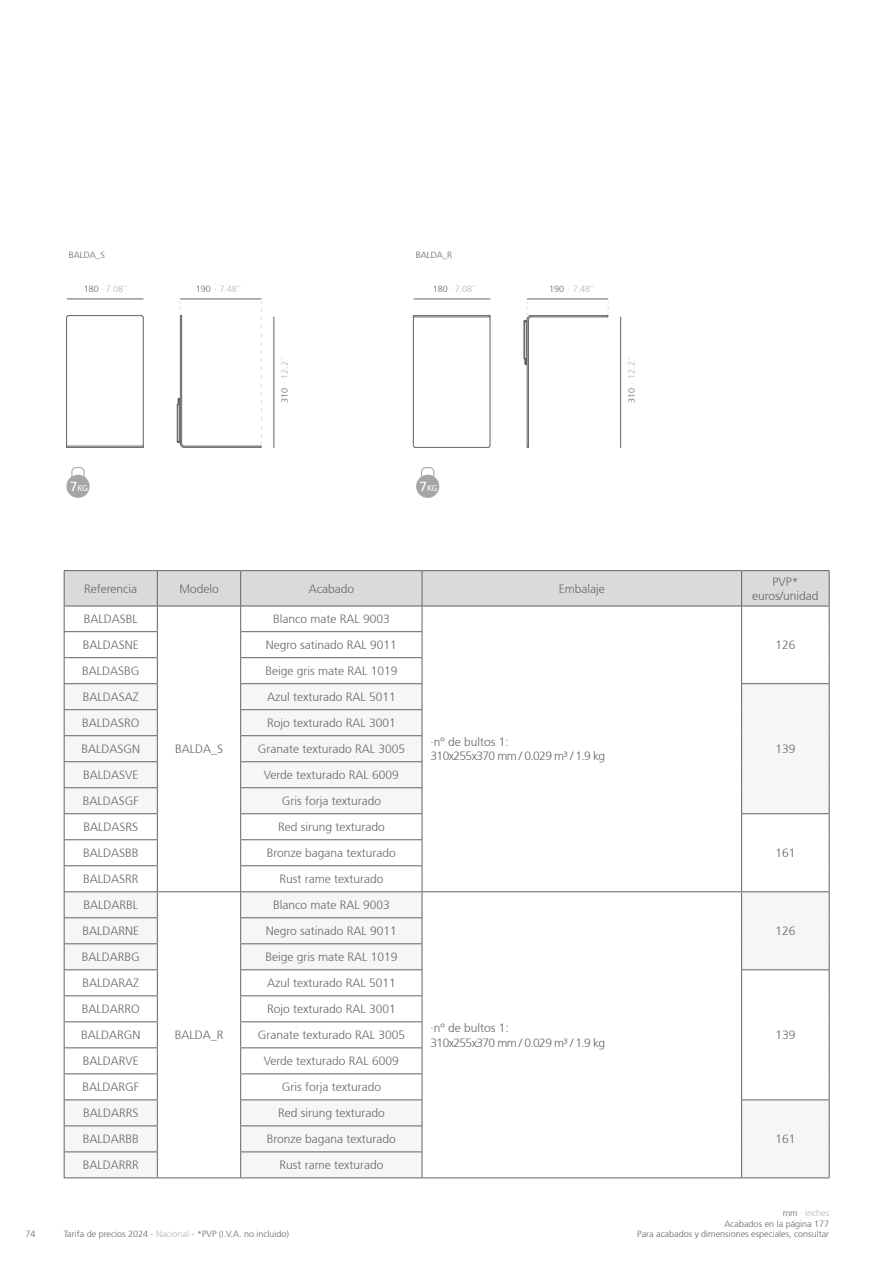
<style>
.page{position:relative;width:893px;height:1263px;background:#fff}
.page>*{position:absolute;margin:0;border:0;box-sizing:border-box;transform-origin:0 0}
.t1{font:300 12px/14.4px "Frutiger 45";color:#646363;text-align:center}
.t2{font:300 12px/14.4px "Frutiger 45";letter-spacing:-.05em;color:#646363}
.t3{font:300 9px/10.8px "Frutiger 45";color:#646363;text-align:right}
.t4{font:300 9px "Frutiger 45";color:#b3b2b2}
.t5{font:9px "Myriad Pro";color:#fff}
.s1{color:#646363}
.s2{color:#b3b2b2}
</style>
<div class="page">
<svg style="left:64px;top:571px;width:766px;height:606px"></svg>
<hr style="left:64px;top:1177px;width:93px;height:1px;background:#646363">
<hr style="left:157px;top:1177px;width:84px;height:1px;background:#646363">
<hr style="left:241px;top:1177px;width:181px;height:1px;background:#646363">
<hr style="left:422px;top:1177px;width:320px;height:1px;background:#646363">
<hr style="left:742px;top:1177px;width:87px;height:1px;background:#646363">
<hr style="left:64px;top:570px;width:93px;height:1px;background:#646363">
<hr style="left:64px;top:571px;width:1px;height:35px;background:#646363">
<hr style="left:157px;top:570px;width:84px;height:1px;background:#646363">
<hr style="left:157px;top:571px;width:1px;height:35px;background:#646363">
<hr style="left:241px;top:570px;width:181px;height:1px;background:#646363">
<hr style="left:240px;top:571px;width:1px;height:35px;background:#646363">
<hr style="left:422px;top:570px;width:320px;height:1px;background:#646363">
<hr style="left:422px;top:571px;width:1px;height:35px;background:#646363">
<hr style="left:742px;top:570px;width:87px;height:1px;background:#646363">
<hr style="left:741px;top:571px;width:1px;height:35px;background:#646363">
<hr style="left:829px;top:571px;width:1px;height:35px;background:#646363">
<hr style="left:64px;top:606px;width:93px;height:1px;background:#646363">
<hr style="left:157px;top:606px;width:84px;height:1px;background:#646363">
<hr style="left:241px;top:606px;width:181px;height:1px;background:#646363">
<hr style="left:422px;top:606px;width:320px;height:1px;background:#646363">
<hr style="left:742px;top:606px;width:87px;height:1px;background:#646363">
<hr style="left:273px;top:317px;width:1px;height:131px;background:#646363">
<hr style="left:180px;top:299px;width:81px;height:1px;background:#646363">
<hr style="left:67px;top:299px;width:77px;height:1px;background:#646363">
<svg style="left:66px;top:444px;width:78px;height:4px"></svg>
<hr style="left:68px;top:315px;width:74px;height:1px;background:#646363">
<hr style="left:66px;top:317px;width:1px;height:127px;background:#646363">
<hr style="left:143px;top:317px;width:1px;height:127px;background:#646363">
<svg style="left:177px;top:301px;width:85px;height:147px"></svg>
<hr style="left:620px;top:317px;width:1px;height:131px;background:#646363">
<hr style="left:527px;top:299px;width:81px;height:1px;background:#646363">
<hr style="left:414px;top:299px;width:76px;height:1px;background:#646363">
<svg style="left:413px;top:315px;width:78px;height:4px"></svg>
<hr style="left:415px;top:447px;width:73px;height:1px;background:#646363">
<hr style="left:490px;top:319px;width:1px;height:127px;background:#646363">
<hr style="left:413px;top:319px;width:1px;height:127px;background:#646363">
<svg style="left:523px;top:301px;width:86px;height:147px"></svg>
<div style="left:71px;top:467px;width:14px;height:19px;border:1px solid #a6a6a6;border-radius:4px"></div>
<div style="left:66px;top:475px;width:24px;height:23px;background:#a6a6a6;border-radius:50%"></div>
<svg style="left:70px;top:482px;width:6px;height:9px"></svg>
<div style="left:421px;top:467px;width:13px;height:19px;border:1px solid #a6a6a6;border-radius:4px"></div>
<div style="left:416px;top:475px;width:23px;height:23px;background:#a6a6a6;border-radius:50%"></div>
<svg style="left:420px;top:482px;width:6px;height:9px"></svg>
<p class="t3" style="left:69px;top:249px;width:38px">BALDA_S</p>
<p class="t3" style="left:416px;top:249px;width:38px">BALDA_R</p>
<p class="t4" style="left:84px;top:284px;width:45px"><span class="s1">180</span> · 7.08´´</p>
<p class="t4" style="left:433px;top:284px;width:45px"><span class="s1">180</span> · 7.08´´</p>
<p class="t4" style="left:549px;top:284px;width:47px"><span class="s1">190</span> · 7.48´´</p>
<p class="t4" style="left:196px;top:284px;width:47px"><span class="s1">190</span> · 7.48´´</p>
<p class="t4" style="left:280px;top:403px;width:47px;rotate:-90deg"><span class="s1">310</span> · 12.2´´</p>
<p class="t5" style="left:77px;top:482px;width:12px">KG</p>
<p class="t5" style="left:427px;top:482px;width:12px">KG</p>
<p class="t4" style="left:626px;top:403px;width:47px;rotate:-90deg"><span class="s1">310</span> · 12.2´´</p>
<p class="t3" style="left:26px;top:1229px;width:12px">74</p>
<p class="t1" style="left:84px;top:582px;width:55px">Referencia</p>
<p class="t1" style="left:179px;top:582px;width:41px">Modelo</p>
<p class="t1" style="left:309px;top:582px;width:47px">Acabado</p>
<p class="t1" style="left:559px;top:582px;width:47px">Embalaje</p>
<p class="t1" style="left:752px;top:574px;width:68px">PVP* euros/unidad</p>
<p class="t1" style="left:84px;top:612px;width:56px">BALDASBL</p>
<p class="t1" style="left:273px;top:612px;width:118px">Blanco mate RAL 9003</p>
<p class="t1" style="left:83px;top:638px;width:58px">BALDASNE</p>
<p class="t1" style="left:266px;top:638px;width:133px">Negro satinado RAL 9011</p>
<p class="t1" style="left:775px;top:638px;width:22px">126</p>
<p class="t1" style="left:82px;top:664px;width:59px">BALDASBG</p>
<p class="t1" style="left:265px;top:664px;width:134px">Beige gris mate RAL 1019</p>
<p class="t1" style="left:83px;top:690px;width:58px">BALDASAZ</p>
<p class="t1" style="left:267px;top:690px;width:130px">Azul texturado RAL 5011</p>
<p class="t1" style="left:82px;top:716px;width:59px">BALDASRO</p>
<p class="t1" style="left:267px;top:716px;width:130px">Rojo texturado RAL 3001</p>
<p class="t1" style="left:81px;top:742px;width:60px">BALDASGN</p>
<p class="t1" style="left:258px;top:742px;width:149px">Granate texturado RAL 3005</p>
<p class="t1" style="left:83px;top:768px;width:57px">BALDASVE</p>
<p class="t1" style="left:264px;top:768px;width:137px">Verde texturado RAL 6009</p>
<p class="t1" style="left:83px;top:794px;width:58px">BALDASGF</p>
<p class="t1" style="left:282px;top:794px;width:101px">Gris forja texturado</p>
<p class="t1" style="left:83px;top:820px;width:56px">BALDASRS</p>
<p class="t1" style="left:278px;top:820px;width:108px">Red sirung texturado</p>
<p class="t1" style="left:83px;top:846px;width:57px">BALDASBB</p>
<p class="t1" style="left:267px;top:846px;width:131px">Bronze bagana texturado</p>
<p class="t1" style="left:775px;top:846px;width:22px">161</p>
<p class="t1" style="left:83px;top:872px;width:57px">BALDASRR</p>
<p class="t1" style="left:279px;top:872px;width:106px">Rust rame texturado</p>
<p class="t1" style="left:83px;top:898px;width:56px">BALDARBL</p>
<p class="t2" style="left:431px;top:735px;width:176px">·nº de bultos 1:<br>310x255x370 mm / 0.029 m³ / 1.9 kg</p>
<p class="t1" style="left:175px;top:742px;width:50px">BALDA_S</p>
<p class="t1" style="left:775px;top:742px;width:22px">139</p>
<p class="t1" style="left:273px;top:898px;width:118px">Blanco mate RAL 9003</p>
<p class="t1" style="left:82px;top:924px;width:58px">BALDARNE</p>
<p class="t1" style="left:266px;top:924px;width:133px">Negro satinado RAL 9011</p>
<p class="t1" style="left:775px;top:924px;width:22px">126</p>
<p class="t1" style="left:82px;top:950px;width:60px">BALDARBG</p>
<p class="t1" style="left:265px;top:950px;width:134px">Beige gris mate RAL 1019</p>
<p class="t1" style="left:82px;top:976px;width:58px">BALDARAZ</p>
<p class="t1" style="left:267px;top:976px;width:130px">Azul texturado RAL 5011</p>
<p class="t1" style="left:82px;top:1002px;width:60px">BALDARRO</p>
<p class="t1" style="left:267px;top:1002px;width:130px">Rojo texturado RAL 3001</p>
<p class="t1" style="left:81px;top:1028px;width:61px">BALDARGN</p>
<p class="t1" style="left:258px;top:1028px;width:149px">Granate texturado RAL 3005</p>
<p class="t1" style="left:83px;top:1054px;width:58px">BALDARVE</p>
<p class="t1" style="left:264px;top:1054px;width:137px">Verde texturado RAL 6009</p>
<p class="t1" style="left:82px;top:1080px;width:58px">BALDARGF</p>
<p class="t1" style="left:282px;top:1080px;width:101px">Gris forja texturado</p>
<p class="t1" style="left:83px;top:1106px;width:57px">BALDARRS</p>
<p class="t1" style="left:278px;top:1106px;width:108px">Red sirung texturado</p>
<p class="t1" style="left:83px;top:1132px;width:58px">BALDARBB</p>
<p class="t1" style="left:267px;top:1132px;width:131px">Bronze bagana texturado</p>
<p class="t1" style="left:775px;top:1132px;width:22px">161</p>
<p class="t1" style="left:83px;top:1158px;width:58px">BALDARRR</p>
<p class="t1" style="left:279px;top:1158px;width:106px">Rust rame texturado</p>
<p class="t2" style="left:431px;top:1021px;width:176px">·nº de bultos 1:<br>310x255x370 mm / 0.029 m³ / 1.9 kg</p>
<p class="t1" style="left:775px;top:1028px;width:22px">139</p>
<p class="t1" style="left:175px;top:1028px;width:50px">BALDA_R</p>
<p class="t3" style="left:64px;top:1229px;width:227px">Tarifa de precios 2024 - <span class="s2">Nacional</span> - *PVP (I.V.A. no incluido)</p>
<p class="t3" style="left:637px;top:1207px;width:194px">mm <span class="s2">· inches<br></span>Acabados en la página 177<br>Para acabados y dimensiones especiales, consultar</p>
</div>
